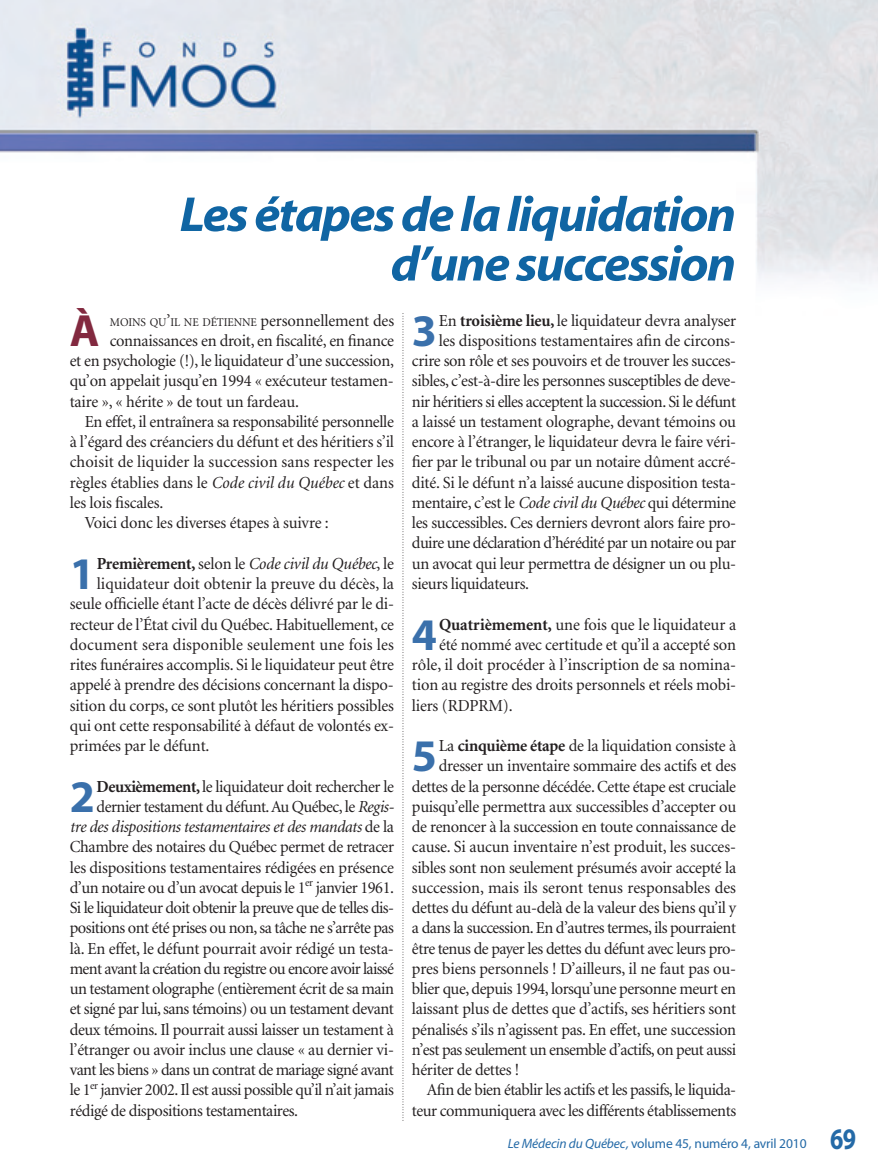
<style>
.page{position:relative;width:878px;height:1175px;background:#fff}
.page>*{position:absolute;margin:0;border:0;box-sizing:border-box;transform-origin:0 0}
.t1{font:italic 700 49.5px/49.5px "Myriad";letter-spacing:-.035em;color:#1065a3;text-align:right;scale:1.05 1}
.t2{font:700 45.3px "Myriad";color:#3a70ab}
.t3{font:700 45.3px "Myriad";color:#82293f}
.t4{font:700 30px "Myriad";color:#246aa7;scale:.8 1}
.t5{font:16.8px/20.2px "Minion";letter-spacing:-.02em;color:#231f20;text-align:justify}
.t6{font:16.8px "Minion";color:#231f20}
.t7{font:italic 16.8px "Minion";letter-spacing:-.025em;color:#231f20}
.t8{font:16.8px "Minion";letter-spacing:-.04em;color:#231f20}
.t9{font:16.8px "Minion";letter-spacing:.005em;color:#231f20}
.t10{font:16.8px "Minion";letter-spacing:.01em;color:#231f20}
.t11{font:13.5px "Myriad";letter-spacing:-.01em;color:#246aa7}
.t12{font:11.85px "Minion";letter-spacing:-.01em;color:#231f20}
.s1{font-size:16.8px}
.s2{font-style:italic}
.s3{font-weight:700;font-style:normal}
.s4{font-style:normal}
.s5{font-weight:700}
</style>
<div class="page">
<img style="left:0;top:0;width:878px;height:314px">
<svg style="left:402px;top:316px;width:1px;height:802px"></svg>
<h1 class="t1" style="left:180px;top:193px;width:531px">Les étapes de la liquidation d’une succession</h1>
<h2 class="t3" style="left:70px;top:314px;width:31px">À</h2>
<p class="t12" style="left:110px;top:317px;width:286px">MOINS QU<span class="s1">’</span>IL NE DÉTIENNE <span class="s1">personnellement des</span></p>
<p class="t5" style="left:70px;top:332px;width:326px;text-indent:40px">connaissances en droit, en fiscalité, en finance et en psychologie (!), le liquidateur d’une succession, qu’on appelait jusqu’en 1994 « exécuteur testamen&shy;taire », « hérite » de tout un fardeau.</p>
<p class="t5" style="left:85px;top:413px;width:310px">En effet, il entraînera sa responsabilité personnelle</p>
<p class="t5" style="left:70px;top:433px;width:325px">à l’égard des créanciers du défunt et des héritiers s’il</p>
<p class="t9" style="left:70px;top:455px;width:325px">choisit de liquider la succession sans respecter les</p>
<p class="t5" style="left:70px;top:473px;width:326px">règles établies dans le <span class="s2">Code civil du Québec</span> et dans</p>
<p class="t5" style="left:70px;top:494px;width:95px">les lois fiscales.</p>
<p class="t5" style="left:85px;top:514px;width:245px">Voici donc les diverses étapes à suivre :</p>
<h2 class="t2" style="left:70px;top:557px;width:27px">1</h2>
<p class="t7" style="left:97px;top:557px;width:298px"><span class="s3">Premièrement,</span> <span class="s4">selon le</span> Code civil du Québec<span class="s4">, le</span></p>
<p class="t6" style="left:97px;top:577px;width:298px">liquidateur doit obtenir la preuve du décès, la</p>
<p class="t5" style="left:70px;top:595px;width:326px">seule officielle étant l’acte de décès délivré par le di-</p>
<p class="t5" style="left:70px;top:615px;width:326px">recteur de l’État civil du Québec. Habituellement, ce</p>
<p class="t10" style="left:70px;top:638px;width:326px">document sera disponible seulement une fois les</p>
<p class="t5" style="left:70px;top:656px;width:326px">rites funéraires accomplis. Si le liquidateur peut être</p>
<p class="t5" style="left:70px;top:676px;width:325px">appelé à prendre des décisions concernant la dispo-</p>
<p class="t5" style="left:70px;top:696px;width:326px">sition du corps, ce sont plutôt les héritiers possibles</p>
<p class="t5" style="left:70px;top:716px;width:326px">qui ont cette responsabilité à défaut de volontés ex-</p>
<p class="t5" style="left:70px;top:737px;width:141px">primées par le défunt.</p>
<h2 class="t2" style="left:70px;top:779px;width:27px">2</h2>
<p class="t5" style="left:97px;top:777px;width:299px"><span class="s5">Deuxièmement,</span>le liquidateur doit rechercher le</p>
<p class="t5" style="left:97px;top:797px;width:299px">dernier testament du défunt.Au Québec, le <span class="s2">Regis-</span></p>
<p class="t7" style="left:70px;top:820px;width:326px">tre des dispositions testamentaires et des mandats <span class="s4">de la</span></p>
<p class="t5" style="left:70px;top:838px;width:326px">Chambre des notaires du Québec permet de retracer</p>
<p class="t5" style="left:70px;top:858px;width:325px">les dispositions testamentaires rédigées en présence</p>
<p class="t5" style="left:70px;top:878px;width:326px">d’un notaire ou d’un avocat depuis le 1<sup>er</sup> janvier 1961.</p>
<p class="t5" style="left:70px;top:899px;width:326px">Si le liquidateur doit obtenir la preuve que de telles dis-</p>
<p class="t5" style="left:70px;top:919px;width:325px">positions ont été prises ou non, sa tâche ne s’arrête pas</p>
<p class="t5" style="left:70px;top:939px;width:325px">là. En effet, le défunt pourrait avoir rédigé un testa-</p>
<p class="t8" style="left:70px;top:962px;width:325px">ment avant la création du registre ou encore avoir laissé</p>
<p class="t5" style="left:70px;top:980px;width:326px">un testament olographe (entièrement écrit de sa main</p>
<p class="t5" style="left:70px;top:1000px;width:325px">et signé par lui, sans témoins) ou un testament devant</p>
<p class="t5" style="left:70px;top:1020px;width:326px">deux témoins. Il pourrait aussi laisser un testament à</p>
<p class="t5" style="left:70px;top:1040px;width:326px">l’étranger ou avoir inclus une clause « au dernier vi-</p>
<p class="t5" style="left:70px;top:1061px;width:326px">vant les biens » dans un contrat de mariage signé avant</p>
<p class="t5" style="left:70px;top:1081px;width:325px">le 1<sup>er</sup> janvier 2002. Il est aussi possible qu’il n’ait jamais</p>
<p class="t5" style="left:70px;top:1101px;width:230px">rédigé de dispositions testamentaires.</p>
<h2 class="t2" style="left:412px;top:314px;width:27px">3</h2>
<p class="t5" style="left:439px;top:311px;width:299px">En <span class="s5">troisième lieu,</span> le liquidateur devra analyser</p>
<p class="t5" style="left:439px;top:332px;width:298px">les dispositions testamentaires afin de circons-</p>
<p class="t5" style="left:412px;top:352px;width:326px">crire son rôle et ses pouvoirs et de trouver les succes-</p>
<p class="t5" style="left:412px;top:372px;width:325px">sibles, c’est-à-dire les personnes susceptibles de deve-</p>
<p class="t5" style="left:412px;top:392px;width:325px">nir héritiers si elles acceptent la succession. Si le défunt</p>
<p class="t5" style="left:412px;top:413px;width:325px">a laissé un testament olographe, devant témoins ou</p>
<p class="t5" style="left:412px;top:433px;width:326px">encore à l’étranger, le liquidateur devra le faire véri-</p>
<p class="t5" style="left:412px;top:453px;width:325px">fier par le tribunal ou par un notaire dûment accré-</p>
<p class="t5" style="left:412px;top:473px;width:326px">dité. Si le défunt n’a laissé aucune disposition testa-</p>
<p class="t5" style="left:412px;top:494px;width:325px">mentaire, c’est le <span class="s2">Code civil du Québec</span> qui détermine</p>
<p class="t5" style="left:412px;top:514px;width:326px">les successibles. Ces derniers devront alors faire pro-</p>
<p class="t5" style="left:412px;top:534px;width:325px">duire une déclaration d’hérédité par un notaire ou par</p>
<p class="t5" style="left:412px;top:554px;width:326px">un avocat qui leur permettra de désigner un ou plu-</p>
<p class="t5" style="left:412px;top:575px;width:119px">sieurs liquidateurs.</p>
<h2 class="t2" style="left:412px;top:617px;width:27px">4</h2>
<p class="t5" style="left:439px;top:615px;width:299px"><span class="s5">Quatrièmement,</span> une fois que le liquidateur a</p>
<p class="t5" style="left:439px;top:635px;width:298px">été nommé avec certitude et qu’il a accepté son</p>
<p class="t6" style="left:412px;top:658px;width:326px">rôle, il doit procéder à l’inscription de sa nomina-</p>
<p class="t5" style="left:412px;top:676px;width:326px">tion au registre des droits personnels et réels mobi-</p>
<p class="t5" style="left:412px;top:696px;width:102px">liers (RDPRM).</p>
<h2 class="t2" style="left:412px;top:739px;width:27px">5</h2>
<p class="t5" style="left:439px;top:737px;width:299px">La <span class="s5">cinquième étape</span> de la liquidation consiste à</p>
<p class="t5" style="left:439px;top:757px;width:299px">dresser un inventaire sommaire des actifs et des</p>
<p class="t5" style="left:412px;top:777px;width:326px">dettes de la personne décédée. Cette étape est cruciale</p>
<p class="t5" style="left:412px;top:797px;width:326px">puisqu’elle permettra aux successibles d’accepter ou</p>
<p class="t5" style="left:412px;top:818px;width:325px">de renoncer à la succession en toute connaissance de</p>
<p class="t5" style="left:412px;top:838px;width:325px">cause. Si aucun inventaire n’est produit, les succes-</p>
<p class="t5" style="left:412px;top:858px;width:326px">sibles sont non seulement présumés avoir accepté la</p>
<p class="t6" style="left:412px;top:881px;width:325px">succession, mais ils seront tenus responsables des</p>
<p class="t5" style="left:412px;top:899px;width:326px">dettes du défunt au-delà de la valeur des biens qu’il y</p>
<p class="t5" style="left:412px;top:919px;width:325px">a dans la succession. En d’autres termes, ils pourraient</p>
<p class="t5" style="left:412px;top:939px;width:325px">être tenus de payer les dettes du défunt avec leurs pro-</p>
<p class="t5" style="left:412px;top:959px;width:326px">pres biens personnels ! D’ailleurs, il ne faut pas ou-</p>
<p class="t5" style="left:412px;top:980px;width:326px">blier que, depuis 1994, lorsqu’une personne meurt en</p>
<p class="t5" style="left:412px;top:1000px;width:326px">laissant plus de dettes que d’actifs, ses héritiers sont</p>
<p class="t5" style="left:412px;top:1020px;width:326px">pénalisés s’ils n’agissent pas. En effet, une succession</p>
<p class="t5" style="left:412px;top:1040px;width:325px">n’est pas seulement un ensemble d’actifs, on peut aussi</p>
<p class="t5" style="left:412px;top:1061px;width:109px">hériter de dettes !</p>
<p class="t5" style="left:427px;top:1081px;width:311px">Afin de bien établir les actifs et les passifs, le liquida-</p>
<p class="t5" style="left:412px;top:1101px;width:326px">teur communiquera avec les différents établissements</p>
<p class="t11" style="left:508px;top:1137px;width:300px"><span class="s2">Le Médecin du Québec,</span> volume 45, numéro 4, avril 2010</p>
<h3 class="t4" style="left:830px;top:1127px;width:34px">69</h3>
</div>
